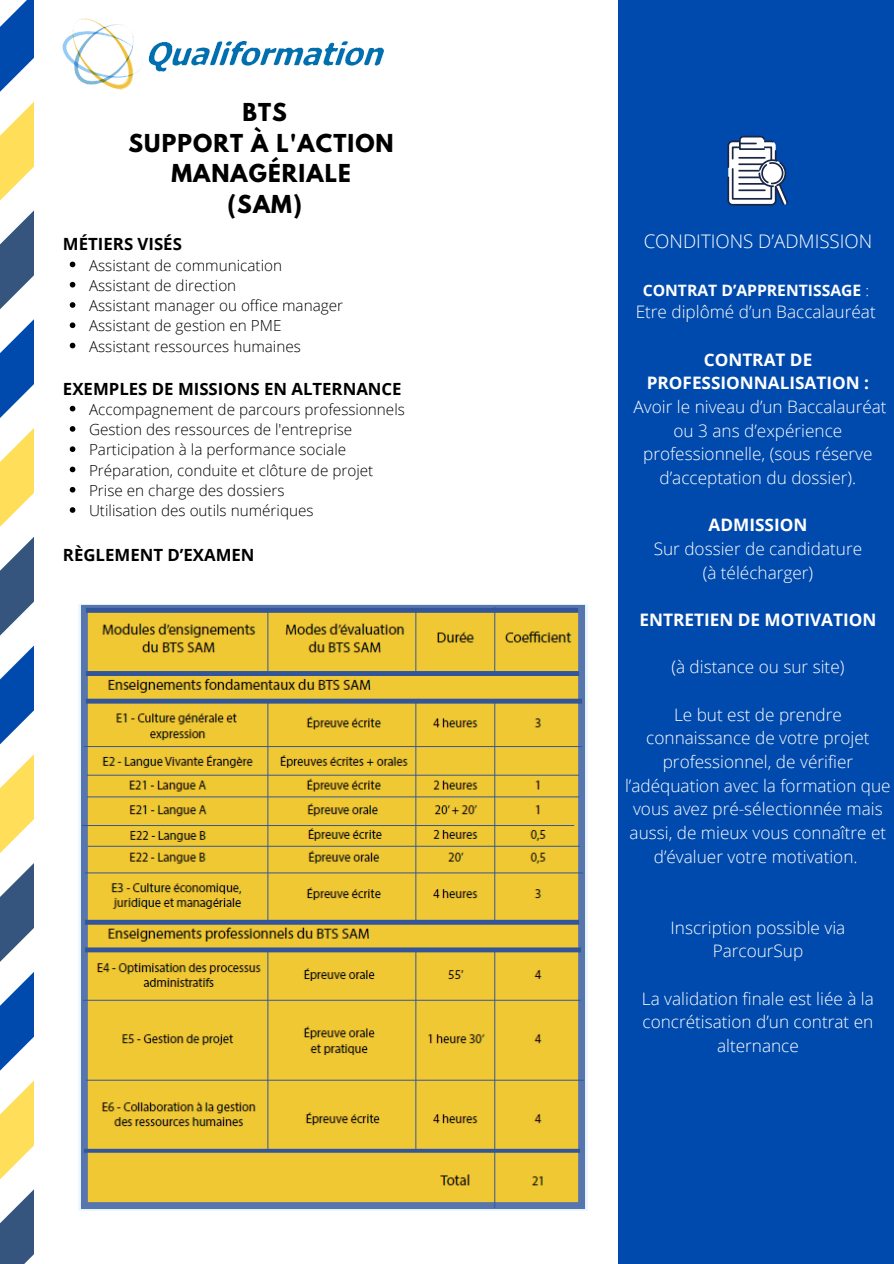
<style>
.page{position:relative;width:894px;height:1264px;background:#fff}
.page>*{position:absolute;margin:0;border:0;box-sizing:border-box;transform-origin:0 0}
.t1{font:700 21.9px "League Spartan";letter-spacing:.05em;color:#000}
.t2{font:300 18.75px "Open Sans";color:#fff}
.t3{font:300 17.25px/23.7px "Open Sans";color:#fff;text-align:center}
.t4{font:700 17.25px/23.7px "Open Sans";color:#fff;text-align:center}
.t5{font:700 16.8px "Open Sans";color:#000}
.t6{font:700 15.75px "Open Sans";color:#fff}
.t7{font:300 15.3px "Open Sans";color:#000}
.s1{font-weight:300}
</style>
<div class="page">
<svg style="left:0;top:294px;width:34px;height:969px"></svg>
<img style="left:62px;top:18px;width:322px;height:72px">
<div style="left:618px;top:0;width:275px;height:1263px;background:#004aad"></div>
<svg style="left:727px;top:136px;width:60px;height:70px"></svg>
<img style="left:78px;top:605px;width:509px;height:605px">
<svg style="left:70px;top:261px;width:5px;height:6px"></svg>
<svg style="left:70px;top:282px;width:5px;height:5px"></svg>
<svg style="left:70px;top:302px;width:5px;height:6px"></svg>
<svg style="left:70px;top:322px;width:5px;height:6px"></svg>
<svg style="left:70px;top:343px;width:5px;height:5px"></svg>
<svg style="left:70px;top:406px;width:5px;height:5px"></svg>
<svg style="left:70px;top:426px;width:5px;height:6px"></svg>
<svg style="left:70px;top:446px;width:5px;height:6px"></svg>
<svg style="left:70px;top:466px;width:5px;height:6px"></svg>
<svg style="left:70px;top:487px;width:5px;height:5px"></svg>
<svg style="left:70px;top:507px;width:5px;height:6px"></svg>
<p class="t1" style="left:242px;top:102px;width:46px">BTS</p>
<p class="t1" style="left:128px;top:132px;width:266px">SUPPORT À L'ACTION</p>
<p class="t1" style="left:171px;top:162px;width:181px">MANAGÉRIALE</p>
<p class="t1" style="left:227px;top:193px;width:76px">(SAM)</p>
<p class="t5" style="left:63px;top:232px;width:120px">MÉTIERS VISÉS</p>
<p class="t7" style="left:89px;top:254px;width:194px">Assistant de communication</p>
<p class="t7" style="left:89px;top:274px;width:149px">Assistant de direction</p>
<p class="t7" style="left:89px;top:295px;width:255px">Assistant manager ou office manager</p>
<p class="t7" style="left:89px;top:315px;width:194px">Assistant de gestion en PME</p>
<p class="t7" style="left:89px;top:335px;width:213px">Assistant ressources humaines</p>
<p class="t5" style="left:63px;top:376px;width:340px">EXEMPLES DE MISSIONS EN ALTERNANCE</p>
<p class="t7" style="left:89px;top:398px;width:317px">Accompagnement de parcours professionnels</p>
<p class="t7" style="left:89px;top:419px;width:265px">Gestion des ressources de l'entreprise</p>
<p class="t7" style="left:89px;top:439px;width:258px">Participation à la performance sociale</p>
<p class="t7" style="left:89px;top:459px;width:286px">Préparation, conduite et clôture de projet</p>
<p class="t7" style="left:89px;top:479px;width:197px">Prise en charge des dossiers</p>
<p class="t7" style="left:89px;top:500px;width:226px">Utilisation des outils numériques</p>
<p class="t5" style="left:63px;top:543px;width:193px">RÈGLEMENT D’EXAMEN</p>
<p class="t2" style="left:643px;top:227px;width:230px">CONDITIONS D’ADMISSION</p>
<p class="t6" style="left:642px;top:279px;width:228px">CONTRAT D’APPRENTISSAGE <span class="s1">:</span></p>
<p class="t3" style="left:635px;top:300px;width:241px">Etre diplômé d’un Baccalauréat</p>
<p class="t4" style="left:646px;top:347px;width:224px">CONTRAT DE<br>PROFESSIONNALISATION :</p>
<p class="t3" style="left:633px;top:394px;width:254px">Avoir le niveau d’un Baccalauréat ou 3 ans d’expérience professionnelle, (sous réserve d’acceptation du dossier).</p>
<p class="t4" style="left:708px;top:513px;width:100px">ADMISSION</p>
<p class="t3" style="left:653px;top:536px;width:210px">Sur dossier de candidature</p>
<p class="t3" style="left:702px;top:560px;width:112px">(à télécharger)</p>
<p class="t4" style="left:639px;top:607px;width:238px">ENTRETIEN DE MOTIVATION</p>
<p class="t3" style="left:671px;top:654px;width:174px">(à distance ou sur site)</p>
<p class="t3" style="left:625px;top:702px;width:267px">Le but est de prendre connaissance de votre projet professionnel, de vérifier l’adéquation avec la formation que vous avez pré-sélectionnée mais aussi, de mieux vous connaître et d’évaluer votre motivation.</p>
<p class="t3" style="left:670px;top:915px;width:176px">Inscription possible via<br>ParcourSup</p>
<p class="t3" style="left:641px;top:985px;width:233px">La validation finale est liée à la concrétisation d’un contrat en alternance</p>
</div>
